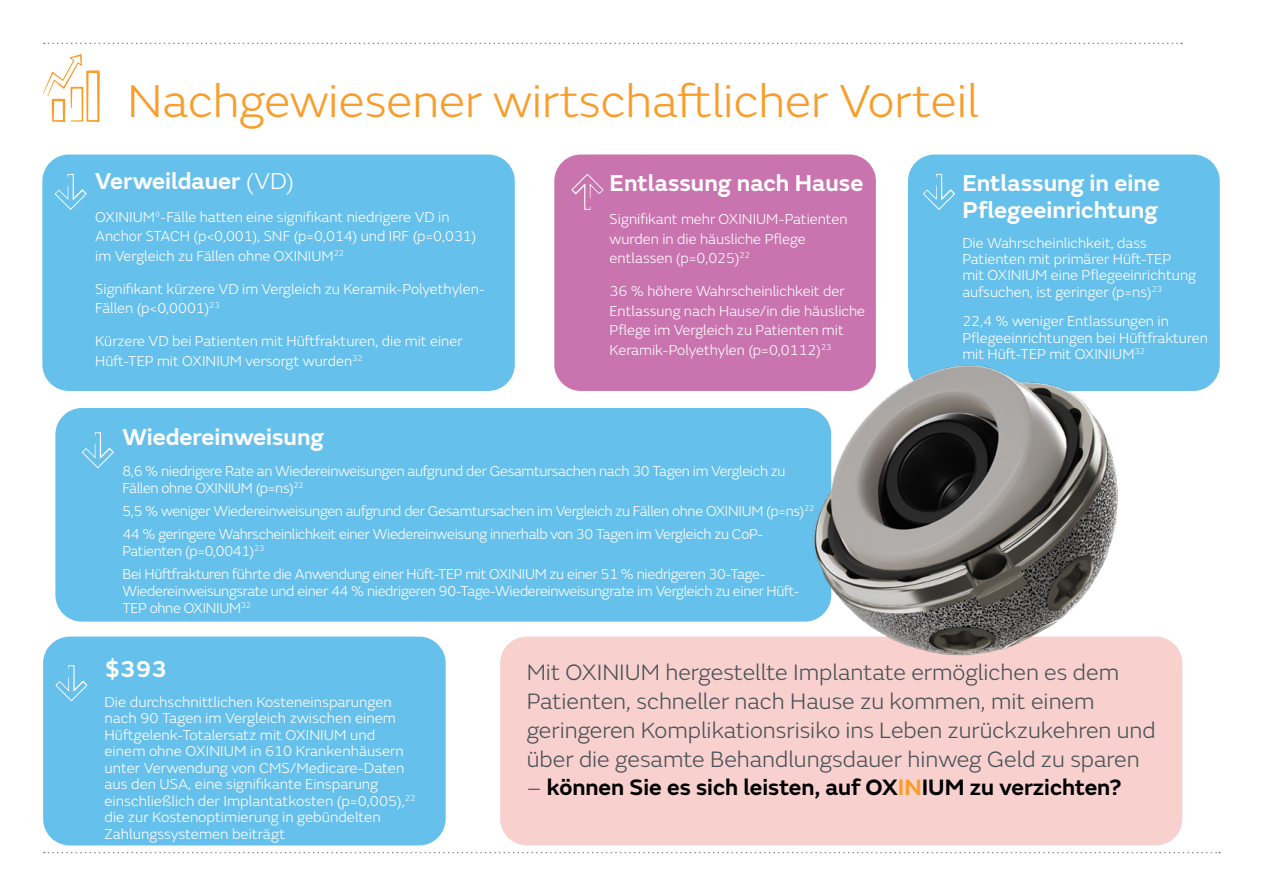
<style>
.page{position:relative;width:1263px;height:893px;background:#fff}
.page>*{position:absolute;margin:0;border:0;box-sizing:border-box;transform-origin:0 0}
.t1{font:300 48px "SN Emeric";color:#f99d2a}
.t2{font:600 24px/27px "SN Emeric";color:#fff}
.t3{font:300 23.25px/28.8px "SN Emeric";color:#4b5256}
.t4{font:600 23.25px "SN Emeric";color:#000}
.t5{font:300 15px/19.5px "SN Emeric";color:#fff}
.t6{font:300 15px/17.2px "SN Emeric";letter-spacing:-.02em;color:#fff}
.s1{font-weight:300}
.s2{font-weight:300;color:#4b5256}
.s3{color:#f99d2a}
</style>
<div class="page">
<svg style="left:44px;top:852px;width:1176px;height:1px"></svg>
<svg style="left:44px;top:43px;width:1138px;height:1px"></svg>
<svg style="left:43px;top:54px;width:57px;height:68px"></svg>
<div style="left:43px;top:637px;width:403px;height:208px;background:#66c0ec;border-radius:27px"></div>
<div style="left:500px;top:637px;width:682px;height:208px;background:#f8d1cf;border-radius:27px"></div>
<svg style="left:55px;top:665px;width:32px;height:36px"></svg>
<div style="left:42px;top:155px;width:473px;height:236px;background:#66c0ec;border-radius:27px"></div>
<div style="left:554px;top:155px;width:322px;height:236px;background:#c973af;border-radius:27px"></div>
<div style="left:908px;top:155px;width:312px;height:236px;background:#66c0ec;border-radius:27px"></div>
<div style="left:55px;top:408px;width:776px;height:214px;background:#66c0ec;border-radius:27px"></div>
<svg style="left:55px;top:174px;width:32px;height:36px"></svg>
<svg style="left:82px;top:432px;width:32px;height:36px"></svg>
<svg style="left:923px;top:174px;width:32px;height:36px"></svg>
<svg style="left:571px;top:174px;width:32px;height:36px"></svg>
<img style="left:804px;top:344px;width:347px;height:312px">
<h1 class="t1" style="left:127px;top:72px;width:853px">Nachgewiesener wirtschaftlicher Vorteil</h1>
<h2 class="t2" style="left:95px;top:167px;width:200px">Verweildauer <span class="s1">(VD)</span></h2>
<p class="t5" style="left:95px;top:207px;width:383px">OXINIUM<sup>◊</sup>-Fälle hatten eine signifikant niedrigere VD in<br>Anchor STACH (p&lt;0,001), SNF (p=0,014) und IRF (p=0,031) im Vergleich zu Fällen ohne OXINIUM<sup>22</sup></p>
<p class="t5" style="left:95px;top:279px;width:391px">Signifikant kürzere VD im Vergleich zu Keramik-Polyethylen-<br>Fällen (p&lt;0,0001)<sup>23</sup></p>
<p class="t5" style="left:95px;top:331px;width:369px">Kürzere VD bei Patienten mit Hüftfrakturen, die mit einer<br>Hüft-TEP mit OXINIUM versorgt wurden<sup>32</sup></p>
<h2 class="t2" style="left:610px;top:170px;width:255px">Entlassung nach Hause</h2>
<p class="t5" style="left:610px;top:210px;width:239px">Signifikant mehr OXINIUM-Patienten wurden in die häusliche Pflege entlassen (p=0,025)<sup>22</sup></p>
<p class="t5" style="left:610px;top:282px;width:257px">36 % höhere Wahrscheinlichkeit der Entlassung nach Hause/in die häusliche Pflege im Vergleich zu Patienten mit Keramik-Polyethylen (p=0,0112)<sup>23</sup></p>
<h2 class="t2" style="left:122px;top:424px;width:203px">Wiedereinweisung</h2>
<p class="t6" style="left:122px;top:462px;width:665px">8,6 % niedrigere Rate an Wiedereinweisungen aufgrund der Gesamtursachen nach 30 Tagen im Vergleich zu<br>Fällen ohne OXINIUM (p=ns)<sup>22</sup></p>
<p class="t6" style="left:122px;top:500px;width:693px;line-height:22.6px">5,5 % weniger Wiedereinweisungen aufgrund der Gesamtursachen im Vergleich zu Fällen ohne OXINIUM (p=ns)<sup>22<br></sup>44 % geringere Wahrscheinlichkeit einer Wiedereinweisung innerhalb von 30 Tagen im Vergleich zu CoP-</p>
<p class="t6" style="left:122px;top:539px;width:645px;line-height:22.6px">Patienten (p=0,0041)<sup>23<br></sup>Bei Hüftfrakturen führte die Anwendung einer Hüft-TEP mit OXINIUM zu einer 51 % niedrigeren 30-Tage-</p>
<p class="t6" style="left:122px;top:582px;width:679px">Wiedereinweisungsrate und einer 44 % niedrigeren 90-Tage-Wiedereinweisungrate im Vergleich zu einer Hüft-<br>TEP ohne OXINIUM<sup>32</sup></p>
<h2 class="t2" style="left:962px;top:170px;width:199px">Entlassung in eine<br>Pflegeeinrichtung</h2>
<p class="t5" style="left:962px;top:235px;width:235px;line-height:16.2px">Die Wahrscheinlichkeit, dass Patienten mit primärer Hüft-TEP mit OXINIUM eine Pflegeeinrichtung aufsuchen, ist geringer (p=ns)<sup>23</sup></p>
<p class="t5" style="left:962px;top:313px;width:247px;line-height:16.2px">22,4 % weniger Entlassungen in<br>Pflegeeinrichtungen bei Hüftfrakturen mit Hüft-TEP mit OXINIUM<sup>32</sup></p>
<h2 class="t2" style="left:105px;top:655px;width:64px">$393</h2>
<p class="t5" style="left:105px;top:693px;width:312px;line-height:16.5px">Die durchschnittlichen Kosteneinsparungen nach 90 Tagen im Vergleich zwischen einem Hüftgelenk-Totalersatz mit OXINIUM und einem ohne OXINIUM in 610 Krankenhäusern unter Verwendung von CMS/Medicare-Daten aus den USA, eine signifikante Einsparung einschließlich der Implantatkosten (p=0,005),<sup>22 </sup>die zur Kostenoptimierung in gebündelten Zahlungssystemen beiträgt</p>
<h3 class="t3" style="left:527px;top:658px;width:630px">Mit OXINIUM hergestellte Implantate ermöglichen es dem Patienten, schneller nach Hause zu kommen, mit einem geringeren Komplikationsrisiko ins Leben zurückzukehren und über die gesamte Behandlungsdauer hinweg Geld zu sparen</h3>
<h3 class="t4" style="left:527px;top:773px;width:596px"><span class="s2">–</span> können Sie es sich leisten, auf OX<span class="s3">IN</span>IUM zu verzichten?</h3>
</div>
